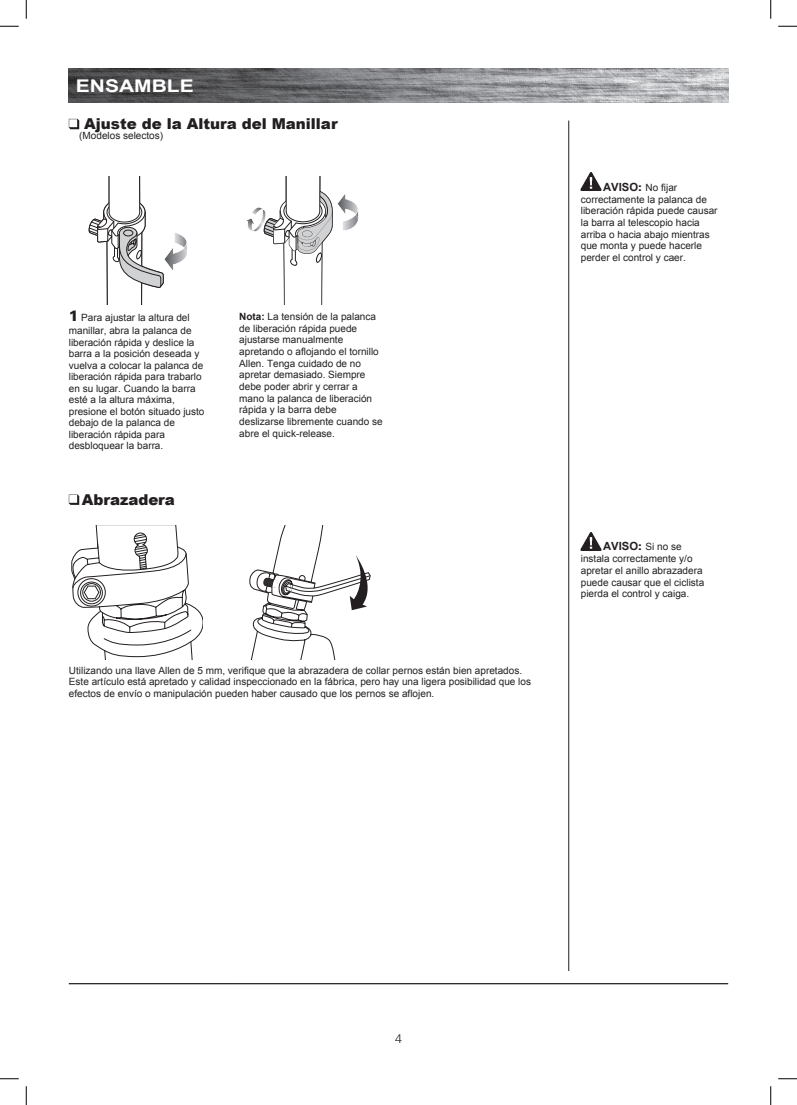
<style>
.page{position:relative;width:797px;height:1105px;background:#fff}
.page>*{position:absolute;margin:0;border:0;box-sizing:border-box;transform-origin:0 0}
.t1{font:700 17.5px "Arial";color:#fff;scale:1.2 1}
.t2{font:900 15px "Arial";color:#231f20}
.t3{font:300 12.5px "Univers LT Std";color:#231f20}
.t4{font:10px/11.6px "Arial";color:#231f20}
.s1{font-style:inherit}
.s2{font-family:"Univers LT Std";font-weight:900;font-size:15px}
.s3{font-weight:700}
.s4{font-weight:700;font-size:11.25px}
.s5{font-family:"Univers LT Std";font-weight:900;font-size:11.25px}
</style>
<div class="page">
<hr style="left:568px;top:121px;width:1px;height:850px;background:#231f20">
<svg style="left:88px;top:176px;width:99px;height:129px"></svg>
<svg style="left:246px;top:177px;width:113px;height:127px"></svg>
<svg style="left:71px;top:526px;width:132px;height:134px"></svg>
<svg style="left:249px;top:526px;width:121px;height:134px"></svg>
<img style="left:69px;top:69px;width:659px;height:34px">
<hr style="left:69px;top:983px;width:659px;height:1px;background:#231f20">
<svg style="left:69px;top:494px;width:10px;height:11px"></svg>
<img style="left:581px;top:532px;width:20px;height:19px">
<svg style="left:69px;top:119px;width:10px;height:10px"></svg>
<img style="left:581px;top:172px;width:20px;height:19px">
<svg style="left:0;top:25px;width:19px;height:2px"></svg>
<svg style="left:778px;top:25px;width:19px;height:2px"></svg>
<svg style="left:0;top:1078px;width:19px;height:1px"></svg>
<svg style="left:778px;top:1078px;width:19px;height:1px"></svg>
<svg style="left:25px;top:0;width:2px;height:19px"></svg>
<svg style="left:25px;top:1086px;width:2px;height:19px"></svg>
<svg style="left:770px;top:0;width:1px;height:19px"></svg>
<svg style="left:770px;top:1086px;width:1px;height:19px"></svg>
<h1 class="t1" style="left:76px;top:74px;width:100px"><span class="s1">EN</span>SAMBLE</h1>
<h2 class="t2" style="left:84px;top:113px;width:255px">Ajuste de la Altura del Manillar</h2>
<p class="t4" style="left:79px;top:130px;width:85px">(Modelos selectos)</p>
<p class="t4" style="left:69px;top:311px;width:124px;line-height:13.2px"><span class="s2">1</span> Para ajustar la altura del manillar, abra la palanca de</p>
<p class="t4" style="left:69px;top:336px;width:137px">liberación rápida y deslice la barra a la posición deseada y vuelva a colocar la palanca de liberación rápida para trabarlo en su lugar. Cuando la barra esté a la altura máxima, presione el botón situado justo debajo de la palanca de liberación rápida para desbloquear la barra.</p>
<h2 class="t2" style="left:82px;top:489px;width:95px">Abrazadera</h2>
<p class="t4" style="left:239px;top:311px;width:145px"><span class="s3">Nota:</span> La tensión de la palanca de liberación rápida puede ajustarse manualmente apretando o aflojando el tornillo<br>Allen. Tenga cuidado de no apretar demasiado. Siempre debe poder abrir y cerrar a mano la palanca de liberación rápida y la barra debe deslizarse libremente cuando se abre el quick-release.</p>
<p class="t4" style="left:69px;top:664px;width:463px">Utilizando una llave Allen de 5 mm, verifique que la abrazadera de collar pernos están bien apretados.<br>Este artículo está apretado y calidad inspeccionado en la fábrica, pero hay una ligera posibilidad que los efectos de envío o manipulación pueden haber causado que los pernos se aflojen.</p>
<p class="t4" style="left:581px;top:181px;width:138px;text-indent:22px"><span class="s4">AVISO</span><span class="s5">:</span> No fijar correctamente la palanca de liberación rápida puede causar la barra al telescopio hacia arriba o hacia abajo mientras que monta y puede hacerle perder el control y caer.</p>
<p class="t4" style="left:581px;top:541px;width:125px;text-indent:22px"><span class="s4">AVISO</span><span class="s5">:</span> Si no se instala correctamente y/o apretar el anillo abrazadera puede causar que el ciclista pierda el control y caiga.</p>
<p class="t3" style="left:395px;top:1031px;width:8px">4</p>
</div>
